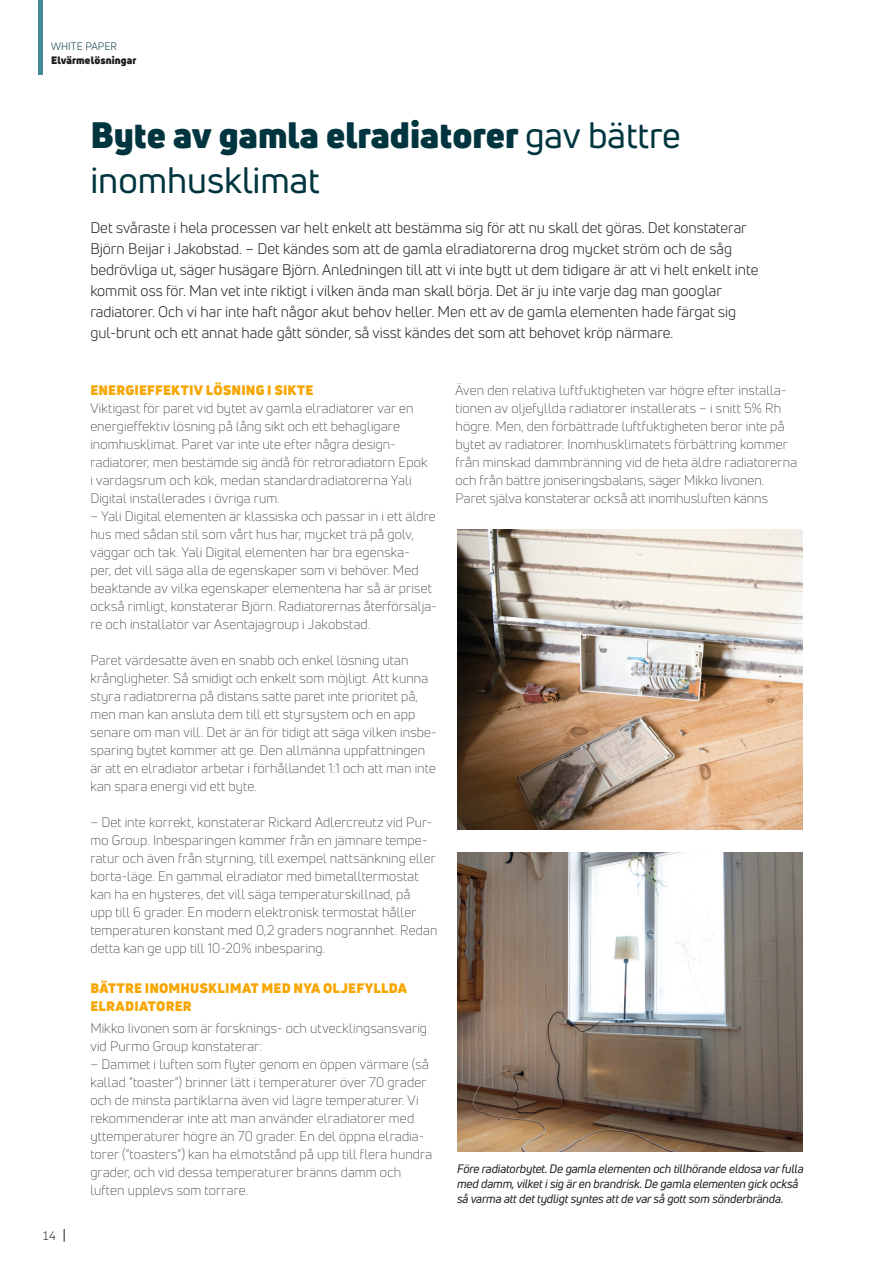
<style>
.page{position:relative;width:893px;height:1263px;background:#fff}
.page>*{position:absolute;margin:0;border:0;box-sizing:border-box;transform-origin:0 0}
.t1{font:900 36px/45px "Uni Neue";color:#00353f}
.t2{font:15px/21px "Uni Neue";color:#1d1d1b}
.t3{font:300 13.5px/18px "Uni Neue";letter-spacing:.01em;color:#1d1d1b}
.t4{font:900 13.5px/18px "Uni Neue";letter-spacing:.01em;color:#f7a600}
.t5{font:italic 12px/15px "Uni Neue";letter-spacing:-.01em;color:#1d1d1b}
.t6{font:12px "Uni Neue";color:#1d1d1b}
.t7{font:900 10.5px "Uni Neue";letter-spacing:.01em;color:#1d1d1b}
.t8{font:10.5px "Uni Neue";letter-spacing:.01em;color:#00353f}
.s1{font-weight:400}
</style>
<div class="page">
<svg style="left:64px;top:1229px;width:1px;height:13px"></svg>
<div style="left:38px;top:0;width:5px;height:74px;background:#458998"></div>
<img style="left:457px;top:852px;width:346px;height:300px">
<img style="left:457px;top:530px;width:346px;height:299px">
<p class="t8" style="left:51px;top:40px;width:68px">WHITE PAPER</p>
<p class="t7" style="left:51px;top:53px;width:87px">Elvärmelösningar</p>
<h1 class="t1" style="left:90px;top:112px;width:592px">Byte av gamla elradiatorer <span class="s1">gav bättre inomhusklimat</span></h1>
<p class="t2" style="left:90px;top:217px;width:669px">Det svåraste i hela processen var helt enkelt att bestämma sig för att nu skall det göras. Det konstaterar Björn Beijar i Jakobstad. – Det kändes som att de gamla elradiatorerna drog mycket ström och de såg bedrövliga ut, säger husägare Björn. Anledningen till att vi inte bytt ut dem tidigare är att vi helt enkelt inte kommit oss för. Man vet inte riktigt i vilken ända man skall börja. Det är ju inte varje dag man googlar radiatorer. Och vi har inte haft någor akut behov heller. Men ett av de gamla elementen hade färgat sig gul-brunt och ett annat hade gått sönder, så visst kändes det som att behovet kröp närmare.</p>
<p class="t6" style="left:43px;top:1228px;width:15px">14</p>
<p class="t4" style="left:90px;top:381px;width:225px">ENERGIEFFEKTIV LÖSNING I SIKTE</p>
<p class="t3" style="left:90px;top:399px;width:339px">Viktigast för paret vid bytet av gamla elradiatorer var en energieffektiv lösning på lång sikt och ett behagligare inomhusklimat. Paret var inte ute efter några design&shy;radiatorer, men bestämde sig ändå för retroradiatorn Epok i vardagsrum och kök, medan standardradiatorerna Yali Digital installerades i övriga rum.</p>
<p class="t3" style="left:90px;top:507px;width:348px">– Yali Digital elementen är klassiska och passar in i ett äldre hus med sådan stil som vårt hus har, mycket trä på golv, väggar och tak. Yali Digital elementen har bra egenska-<br>per, det vill säga alla de egenskaper som vi behöver. Med beaktande av vilka egenskaper elementena har så är priset också rimligt, konstaterar Björn. Radiatorernas återförsälja&shy;re och installatör var Asentajagroup i Jakobstad.</p>
<p class="t3" style="left:90px;top:651px;width:348px">Paret värdesatte även en snabb och enkel lösning utan krångligheter. Så smidigt och enkelt som möjligt. Att kunna styra radiatorerna på distans satte paret inte prioritet på, men man kan ansluta dem till ett styrsystem och en app senare om man vill. Det är än för tidigt att säga vilken insbe&shy;sparing bytet kommer att ge. Den allmänna uppfattningen är att en elradiator arbetar i förhållandet 1:1 och att man inte kan spara energi vid ett byte.</p>
<p class="t3" style="left:90px;top:813px;width:349px">– Det inte korrekt, konstaterar Rickard Adlercreutz vid Pur&shy;mo Group. Inbesparingen kommer från en jämnare tempe&shy;ratur och även från styrning, till exempel nattsänkning eller borta-läge. En gammal elradiator med bimetalltermostat kan ha en hysteres, det vill säga temperaturskillnad, på<br>upp till 6 grader. En modern elektronisk termostat håller temperaturen konstant med 0,2 graders nogrannhet. Redan detta kan ge upp till 10-20% inbesparing.</p>
<p class="t4" style="left:90px;top:979px;width:318px">BÄTTRE INOMHUSKLIMAT MED NYA OLJEFYLLDA<br>ELRADIATORER</p>
<p class="t3" style="left:90px;top:1019px;width:338px">Mikko Iivonen som är forsknings- och utvecklingsansvarig vid Purmo Group konstaterar:</p>
<p class="t3" style="left:90px;top:1055px;width:343px">– Dammet i luften som flyter genom en öppen värmare (så kallad ”toaster”) brinner lätt i temperaturer över 70 grader och de minsta partiklarna även vid lägre temperaturer. Vi rekommenderar inte att man använder elradiatorer med yttemperaturer högre än 70 grader. En del öppna elradia&shy;torer (”toasters”) kan ha elmotstånd på upp till flera hundra grader, och vid dessa temperaturer bränns damm och luften upplevs som torrare.</p>
<p class="t3" style="left:455px;top:381px;width:343px">Även den relativa luftfuktigheten var högre efter installa&shy;tionen av oljefyllda radiatorer installerats – i snitt 5% Rh högre. Men, den förbättrade luftfuktigheten beror inte på bytet av radiatorer. Inomhusklimatets förbättring kommer från minskad dammbränning vid de heta äldre radiatorerna och från bättre joniseringsbalans, säger Mikko Iivonen.<br>Paret själva konstaterar också att inomhusluften känns</p>
<p class="t5" style="left:457px;top:1161px;width:348px">Före radiatorbytet. De gamla elementen och tillhörande eldosa var fulla med damm, vilket i sig är en brandrisk. De gamla elementen gick också så varma att det tydligt syntes att de var så gott som sönderbrända.</p>
</div>
